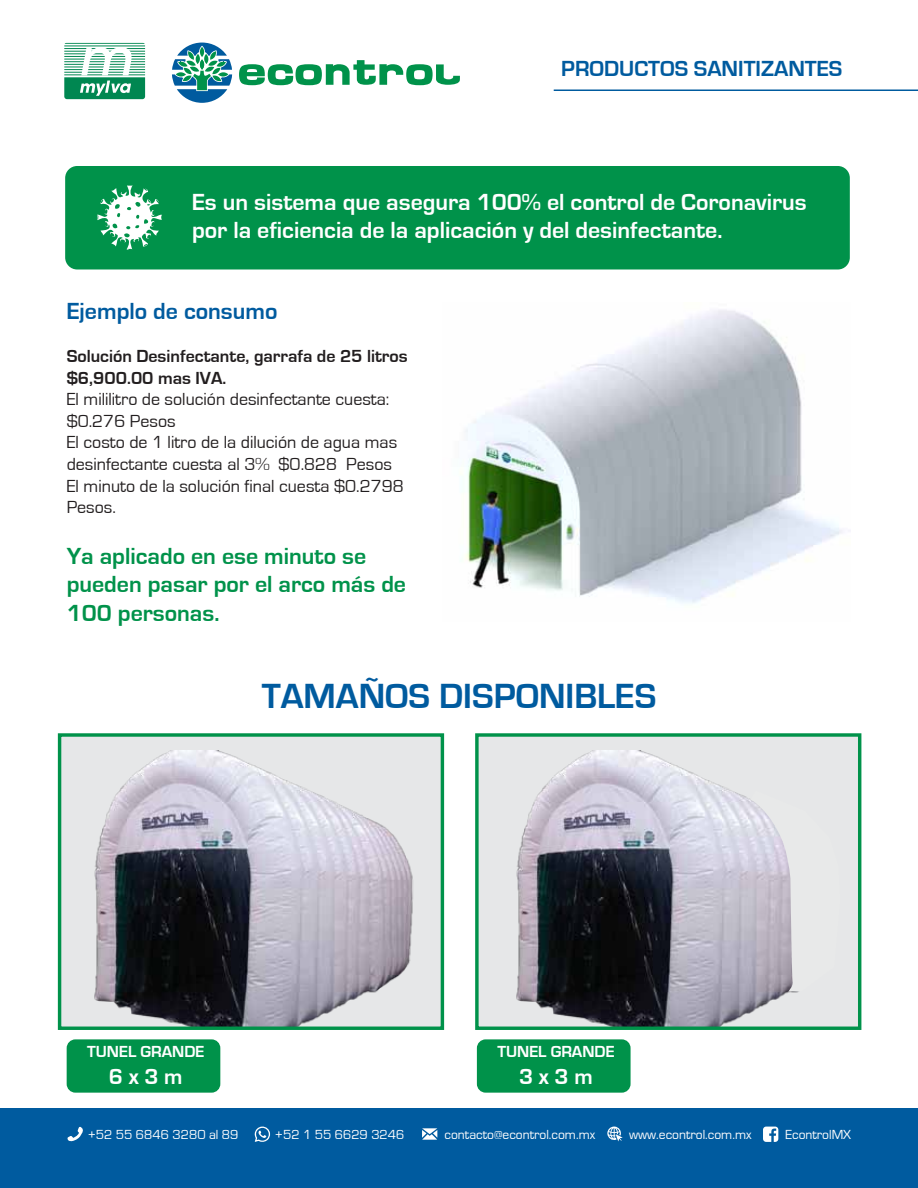
<style>
.page{position:relative;width:918px;height:1188px;background:#fff}
.page>*{position:absolute;margin:0;border:0;box-sizing:border-box;transform-origin:0 0}
.t1{font:700 36px "Eurostile";color:#005b9f}
.t2{font:700 24px/28.8px "Eurostile";color:#fff}
.t3{font:700 24px/28.8px "Eurostile";color:#00924a}
.t4{font:700 24px "Eurostile";color:#005b9f}
.t5{font:700 22.5px "Eurostile";color:#005b9f}
.t6{font:700 22.5px "Eurostile";color:#fff}
.t7{font:18px/21.6px "Eurostile";color:#221e1f}
.t8{font:700 18px/21.6px "Eurostile";color:#221e1f}
.t9{font:700 16.5px "Eurostile";color:#fff}
.t10{font:13.5px "Eurostile";color:#fff}
</style>
<div class="page">
<div style="left:477px;top:735px;width:383px;height:293px;background:#e6e7e8"></div>
<div style="left:60px;top:735px;width:382px;height:293px;background:#e6e7e8"></div>
<div style="left:0;top:1108px;width:918px;height:80px;background:#005b9f"></div>
<svg style="left:607px;top:1127px;width:16px;height:14px"></svg>
<svg style="left:422px;top:1128px;width:15px;height:12px"></svg>
<svg style="left:68px;top:1127px;width:15px;height:15px"></svg>
<svg style="left:255px;top:1126px;width:15px;height:16px"></svg>
<svg style="left:763px;top:1127px;width:15px;height:15px"></svg>
<svg style="left:172px;top:43px;width:60px;height:60px"></svg>
<svg style="left:239px;top:60px;width:221px;height:25px"></svg>
<svg style="left:64px;top:43px;width:81px;height:56px"></svg>
<img style="left:94px;top:750px;width:319px;height:276px">
<div style="left:65px;top:166px;width:785px;height:103px;background:#00924a;border-radius:12px"></div>
<img style="left:465px;top:310px;width:378px;height:294px">
<svg style="left:97px;top:185px;width:65px;height:65px"></svg>
<img style="left:516px;top:750px;width:283px;height:276px">
<div style="left:67px;top:1039px;width:153px;height:54px;background:#00924a;border-radius:9px"></div>
<div style="left:477px;top:1039px;width:154px;height:54px;background:#00924a;border-radius:9px"></div>
<svg style="left:751px;top:790px;width:48px;height:201px"></svg>
<div style="left:58px;top:733px;width:386px;height:297px;border:3px solid #00924a"></div>
<div style="left:475px;top:733px;width:386px;height:297px;border:3px solid #00924a"></div>
<hr style="left:554px;top:90px;width:364px;height:1px;background:#005b9f">
<p class="t5" style="left:561px;top:57px;width:283px">PRODUCTOS SANITIZANTES</p>
<h2 class="t2" style="left:192px;top:188px;width:616px">Es un sistema que asegura 100% el control de Coronavirus por la eficiencia de la aplicación y del desinfectante.</h2>
<h2 class="t4" style="left:67px;top:298px;width:212px">Ejemplo de consumo</h2>
<p class="t8" style="left:67px;top:346px;width:343px">Solución Desinfectante, garrafa de 25 litros $6,900.00 mas IVA.</p>
<p class="t7" style="left:67px;top:389px;width:339px">El mililitro de solución desinfectante cuesta: $0.276 Pesos<br>El costo de 1 litro de la dilución de agua mas desinfectante cuesta al 3% $0.828 Pesos<br>El minuto de la solución final cuesta $0.2798<br>Pesos.</p>
<h2 class="t3" style="left:67px;top:542px;width:341px">Ya aplicado en ese minuto se pueden pasar por el arco más de<br>100 personas.</h2>
<h1 class="t1" style="left:262px;top:677px;width:396px">TAMAÑOS DISPONIBLES</h1>
<p class="t9" style="left:87px;top:1043px;width:119px">TUNEL GRANDE</p>
<p class="t6" style="left:109px;top:1065px;width:75px">6 x 3 m</p>
<p class="t9" style="left:497px;top:1043px;width:119px">TUNEL GRANDE</p>
<p class="t6" style="left:519px;top:1065px;width:75px">3 x 3 m</p>
<p class="t10" style="left:88px;top:1127px;width:152px">+52 55 6846 3280 al 89</p>
<p class="t10" style="left:275px;top:1128px;width:131px">+52 1 55 6629 3246</p>
<p class="t10" style="left:445px;top:1127px;width:152px">contacto@econtrol.com.mx</p>
<p class="t10" style="left:629px;top:1127px;width:124px">www.econtrol.com.mx</p>
<p class="t10" style="left:785px;top:1128px;width:67px">EcontrolMX</p>
</div>
